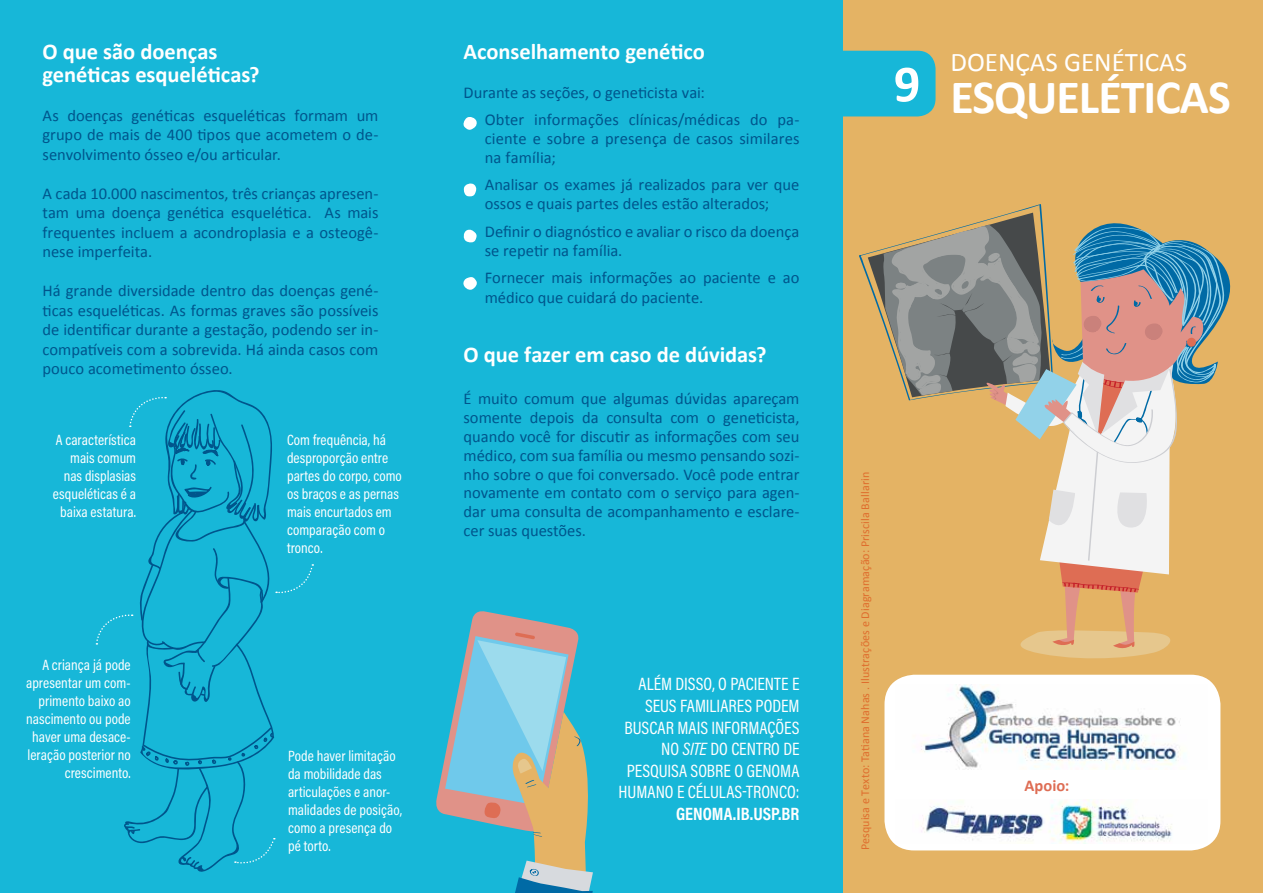
<style>
.page{position:relative;width:1263px;height:893px;background:#fff}
.page>*{position:absolute;margin:0;border:0;box-sizing:border-box;transform-origin:0 0}
.t1{font:700 48px "Calibri";letter-spacing:-.02em;color:#fff}
.t2{font:27px "Calibri";color:#fff}
.t3{font:700 22.5px/22.5px "Calibri";letter-spacing:-.005em;color:#fff}
.t4{font:18px/21.6px "Acumin Pro Cond";color:#fff;text-align:right}
.t5{font:700 18px "Acumin Pro Cond";color:#fff}
.t6{font:16.5px/19.5px "Calibri";color:#00558c}
.t7{font:700 16.5px "Calibri";letter-spacing:.005em;color:#de6d54}
.t8{font:15px/18px "Acumin Pro Cond";letter-spacing:.005em;color:#fff;text-align:right}
.t9{font:12px "Calibri";letter-spacing:.01em;color:#df6d2d}
.s1{font-style:italic}
</style>
<div class="page">
<div style="left:0;top:0;width:846px;height:893px;background:#17b7d8"></div>
<div style="left:843px;top:0;width:420px;height:893px;background:#e4b364"></div>
<div style="left:819px;top:51px;width:116px;height:65px;background:#17b7d8;border-radius:18px"></div>
<div style="left:884px;top:675px;width:336px;height:175px;background:#fff;border-radius:30px"></div>
<img style="left:921px;top:685px;width:260px;height:85px">
<img style="left:921px;top:799px;width:251px;height:44px">
<svg style="left:436px;top:611px;width:157px;height:282px"></svg>
<svg style="left:463px;top:117px;width:14px;height:13px"></svg>
<svg style="left:463px;top:183px;width:14px;height:14px"></svg>
<svg style="left:463px;top:229px;width:14px;height:14px"></svg>
<svg style="left:463px;top:277px;width:14px;height:13px"></svg>
<svg style="left:95px;top:390px;width:219px;height:482px"></svg>
<svg style="left:859px;top:204px;width:372px;height:455px"></svg>
<h3 class="t3" style="left:43px;top:41px;width:219px">O que são doenças genéticas esqueléticas?</h3>
<p class="t6" style="left:43px;top:106px;width:337px;text-align:justify">As doenças genéticas esqueléticas formam um grupo de mais de 400 tipos que acometem o de&shy;senvolvimento ósseo e/ou articular.</p>
<p class="t6" style="left:43px;top:184px;width:337px;text-align:justify">A cada 10.000 nascimentos, três crianças apresen&shy;tam uma doença genética esquelética. As mais frequentes incluem a acondroplasia e a osteogê&shy;nese imperfeita.</p>
<p class="t6" style="left:43px;top:281px;width:337px;text-align:justify">Há grande diversidade dentro das doenças gené&shy;ticas esqueléticas. As formas graves são possíveis de identificar durante a gestação, podendo ser in&shy;compatíveis com a sobrevida. Há ainda casos com pouco acometimento ósseo.</p>
<p class="t8" style="left:53px;top:430px;width:85px">A característica mais comum nas displasias esqueléticas é a baixa estatura.</p>
<p class="t8" style="left:287px;top:431px;width:116px;text-align:left">Com frequência, há desproporção entre partes do corpo, como os braços e as pernas mais encurtados em comparação com o tronco.</p>
<p class="t8" style="left:26px;top:656px;width:106px">A criança já pode apresentar um com&shy;primento baixo ao nascimento ou pode haver uma desace&shy;leração posterior no crescimento.</p>
<p class="t8" style="left:288px;top:746px;width:115px;text-align:left">Pode haver limitação da mobilidade das articulações e anor&shy;malidades de posição, como a presença do pé torto.</p>
<h3 class="t3" style="left:463px;top:41px;width:243px">Aconselhamento genético</h3>
<p class="t6" style="left:485px;top:79px;width:316px;line-height:27.5px;text-indent:-21px">Durante as seções, o geneticista vai:<br>Obter informações clínicas/médicas do pa-</p>
<p class="t6" style="left:485px;top:129px;width:316px;line-height:18.9px">ciente e sobre a presença de casos similares na família;</p>
<p class="t6" style="left:485px;top:176px;width:316px;line-height:18.9px">Analisar os exames já realizados para ver que ossos e quais partes deles estão alterados;</p>
<p class="t6" style="left:485px;top:222px;width:316px;line-height:18.9px">Definir o diagnóstico e avaliar o risco da doença se repetir na família.</p>
<p class="t6" style="left:485px;top:268px;width:316px">Fornecer mais informações ao paciente e ao médico que cuidará do paciente.</p>
<h3 class="t3" style="left:463px;top:343px;width:305px">O que fazer em caso de dúvidas?</h3>
<p class="t6" style="left:463px;top:389px;width:337px;line-height:18.9px;text-align:justify">É muito comum que algumas dúvidas apareçam somente depois da consulta com o geneticista, quando você for discutir as informações com seu médico, com sua família ou mesmo pensando sozi&shy;nho sobre o que foi conversado. Você pode entrar novamente em contato com o serviço para agen&shy;dar uma consulta de acompanhamento e esclare&shy;cer suas questões.</p>
<p class="t4" style="left:619px;top:673px;width:182px">ALÉM DISSO, O PACIENTE E<br>SEUS FAMILIARES PODEM<br>BUSCAR MAIS INFORMAÇÕES<br>NO <span class="s1">SITE</span> DO CENTRO DE<br>PESQUISA SOBRE O GENOMA<br>HUMANO E CÉLULAS-TRONCO:</p>
<p class="t5" style="left:676px;top:802px;width:125px">GENOMA.IB.USP.BR</p>
<h2 class="t2" style="left:950px;top:45px;width:238px">DOENÇAS GENÉTICAS</h2>
<h1 class="t1" style="left:894px;top:67px;width:338px"><sup>9</sup> ESQUELÉTICAS</h1>
<p class="t9" style="left:857px;top:850px;width:380px;rotate:-90deg">Pesquisa e Texto: Tatiana Nahas . Ilustrações e Diagramação: Priscila Ballarin</p>
<p class="t7" style="left:1024px;top:774px;width:47px">Apoio:</p>
</div>
